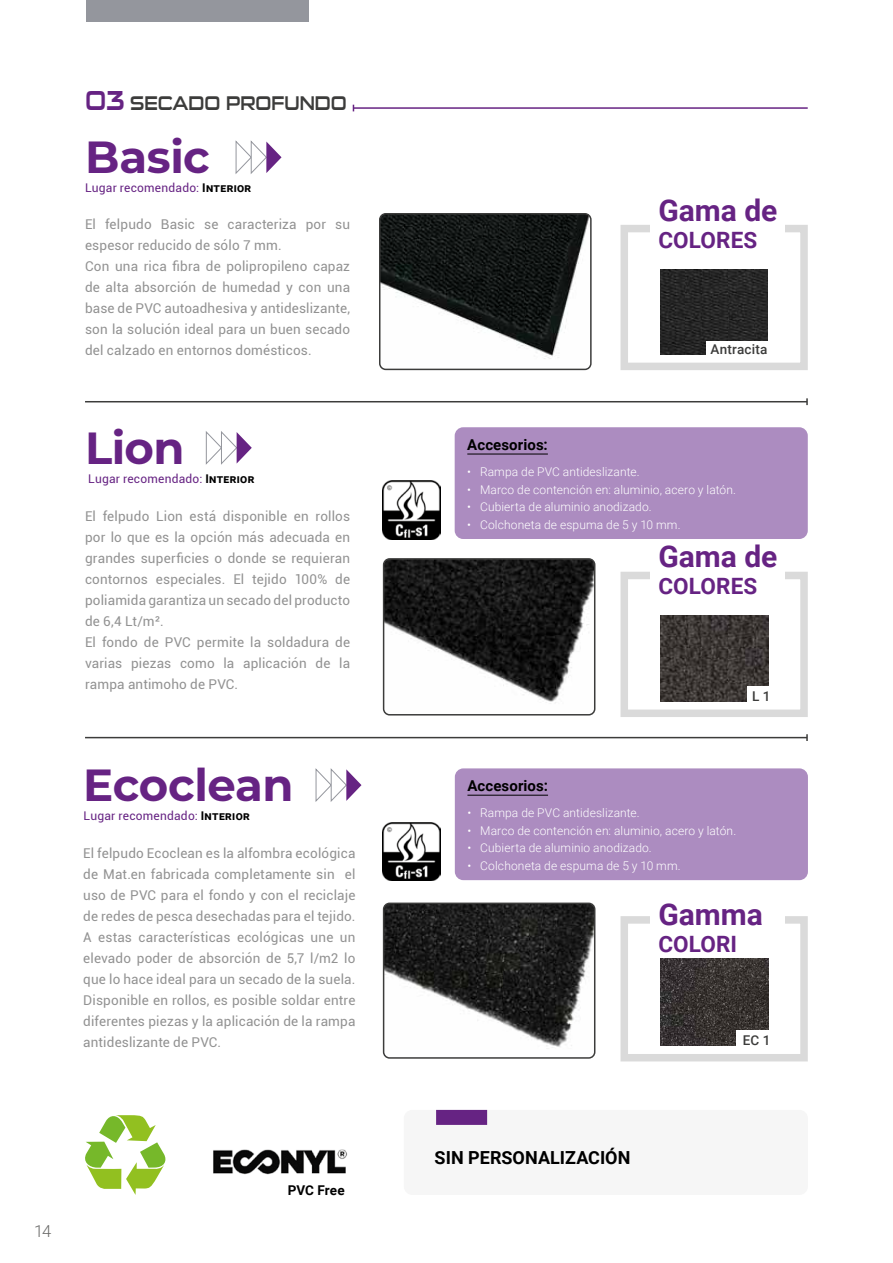
<style>
.page{position:relative;width:893px;height:1263px;background:#fff}
.page>*{position:absolute;margin:0;border:0;box-sizing:border-box;transform-origin:0 0}
.t1{font:700 45px "Montserrat";letter-spacing:-.01em;color:#662383}
.t2{font:700 30px "Roboto";color:#662383}
.t3{font:700 22.5px "Roboto";letter-spacing:.005em;color:#662383}
.t4{font:19.5px "Sui Generis Rg";color:#3c3c3b;scale:.9 1}
.t5{font:700 18px "Roboto";letter-spacing:.005em;color:#000}
.t6{font:300 16.5px "Roboto";color:#6b6b6a}
.t7{font:700 15px "Roboto";letter-spacing:.005em;color:#000}
.t8{font:13.5px/21px "Roboto";letter-spacing:.01em;color:#929292}
.t9{font:500 13.5px "Roboto";letter-spacing:.015em;color:#3c3c3b}
.t10{font:700 13.5px "Roboto";letter-spacing:.005em;color:#000}
.t11{font:300 12px "Roboto";letter-spacing:.01em;color:#fff}
.t12{font:12px "Roboto";letter-spacing:.02em;color:#662383}
.s1{font-size:27px;color:#662383}
.s2{font-weight:700;color:#000}
</style>
<div class="page">
<svg style="left:235px;top:140px;width:47px;height:34px"></svg>
<div style="left:86px;top:0;width:223px;height:21px;background:#94969d"></div>
<hr style="left:85px;top:401px;width:722px;height:1px;background:#3c3c3b">
<svg style="left:806px;top:398px;width:2px;height:7px"></svg>
<hr style="left:85px;top:737px;width:722px;height:1px;background:#3c3c3b">
<svg style="left:806px;top:734px;width:2px;height:7px"></svg>
<img style="left:382px;top:216px;width:207px;height:151px">
<div style="left:379px;top:213px;width:213px;height:157px;border:2px solid #3c3c3b;border-radius:6px"></div>
<div style="left:620px;top:225px;width:188px;height:145px;background:#fff;border:8px solid #dadada"></div>
<div style="left:620px;top:572px;width:188px;height:145px;background:#fff;border:8px solid #dadada"></div>
<div style="left:620px;top:916px;width:188px;height:145px;background:#fff;border:8px solid #dadada"></div>
<div style="left:650px;top:198px;width:134px;height:69px;background:#fff"></div>
<div style="left:650px;top:545px;width:134px;height:68px;background:#fff"></div>
<div style="left:650px;top:902px;width:134px;height:69px;background:#fff"></div>
<img style="left:661px;top:269px;width:106px;height:86px">
<div style="left:706px;top:341px;width:65px;height:16px;background:#fff"></div>
<div style="left:404px;top:1110px;width:404px;height:85px;background:#f6f6f6;border-radius:9px"></div>
<div style="left:436px;top:1110px;width:51px;height:15px;background:#662383"></div>
<svg style="left:206px;top:431px;width:46px;height:34px"></svg>
<img style="left:383px;top:481px;width:58px;height:58px">
<img style="left:384px;top:561px;width:211px;height:154px">
<div style="left:383px;top:558px;width:212px;height:157px;border:2px solid #3c3c3b;border-radius:6px"></div>
<svg style="left:315px;top:768px;width:46px;height:34px"></svg>
<img style="left:386px;top:905px;width:209px;height:151px">
<div style="left:383px;top:902px;width:212px;height:157px;border:2px solid #3c3c3b;border-radius:6px"></div>
<img style="left:661px;top:959px;width:108px;height:86px">
<div style="left:737px;top:1030px;width:40px;height:20px;background:#fff"></div>
<img style="left:383px;top:822px;width:58px;height:58px">
<svg style="left:85px;top:1115px;width:81px;height:80px"></svg>
<img style="left:213px;top:1149px;width:134px;height:26px">
<div style="left:455px;top:427px;width:353px;height:112px;background:#ac8cc0;border-radius:9px"></div>
<hr style="left:467px;top:454px;width:81px;height:1px;background:#000">
<img style="left:661px;top:615px;width:108px;height:86px">
<div style="left:747px;top:686px;width:29px;height:21px;background:#fff"></div>
<div style="left:455px;top:768px;width:353px;height:112px;background:#ac8cc0;border-radius:9px"></div>
<hr style="left:467px;top:795px;width:81px;height:1px;background:#000">
<hr style="left:353px;top:107px;width:455px;height:2px;background:#662383">
<h3 class="t4" style="left:85px;top:92px;width:292px"><span class="s1">03</span> SECADO PROFUNDO</h3>
<h1 class="t1" style="left:85px;top:125px;width:126px">Basic</h1>
<p class="t12" style="left:85px;top:180px;width:168px">Lugar recomendado: <span class="s2">Interior</span></p>
<p class="t8" style="left:85px;top:213px;width:267px">El felpudo Basic se caracteriza por su espesor reducido de sólo 7 mm.<br>Con una rica fibra de polipropileno capaz de alta absorción de humedad y con una base de PVC autoadhesiva y antideslizante, son la solución ideal para un buen secado del calzado en entornos domésticos.</p>
<h1 class="t1" style="left:85px;top:415px;width:101px">Lion</h1>
<p class="t12" style="left:88px;top:470px;width:168px">Lugar recomendado: <span class="s2">Interior</span></p>
<p class="t8" style="left:85px;top:505px;width:267px">El felpudo Lion está disponible en rollos por lo que es la opción más adecuada en grandes superficies o donde se requieran contornos especiales. El tejido 100% de poliamida garantiza un secado del producto de 6,4 Lt/m².<br>El fondo de PVC permite la soldadura de varias piezas como la aplicación de la rampa antimoho de PVC.</p>
<h1 class="t1" style="left:83px;top:752px;width:212px">Ecoclean</h1>
<p class="t12" style="left:84px;top:807px;width:168px">Lugar recomendado: <span class="s2">Interior</span></p>
<p class="t8" style="left:83px;top:842px;width:274px;text-align:justify">El felpudo Ecoclean es la alfombra ecológica de Mat.en fabricada completamente sin el uso de PVC para el fondo y con el reciclaje de redes de pesca desechadas para el tejido.<br>A estas características ecológicas une un elevado poder de absorción de 5,7 l/m2 lo que lo hace ideal para un secado de la suela.<br>Disponible en rollos, es posible soldar entre diferentes piezas y la aplicación de la rampa antideslizante de PVC.</p>
<p class="t6" style="left:34px;top:1220px;width:19px">14</p>
<p class="t10" style="left:288px;top:1181px;width:58px">PVC Free</p>
<h2 class="t2" style="left:658px;top:189px;width:121px">Gama de</h2>
<h3 class="t3" style="left:658px;top:224px;width:100px">COLORES</h3>
<p class="t9" style="left:710px;top:340px;width:58px">Antracita</p>
<p class="t7" style="left:467px;top:434px;width:82px">Accesorios:</p>
<p class="t11" style="left:467px;top:463px;width:174px">• Rampa de PVC antideslizante.</p>
<p class="t11" style="left:467px;top:481px;width:270px">• Marco de contención en: aluminio, acero y latón.</p>
<p class="t11" style="left:467px;top:499px;width:186px">• Cubierta de aluminio anodizado.</p>
<p class="t11" style="left:467px;top:516px;width:215px">• Colchoneta de espuma de 5 y 10 mm.</p>
<h2 class="t2" style="left:658px;top:536px;width:121px">Gama de</h2>
<h3 class="t3" style="left:658px;top:571px;width:100px">COLORES</h3>
<p class="t9" style="left:752px;top:687px;width:20px">L 1</p>
<p class="t7" style="left:467px;top:775px;width:82px">Accesorios:</p>
<p class="t11" style="left:467px;top:804px;width:174px">• Rampa de PVC antideslizante.</p>
<p class="t11" style="left:467px;top:822px;width:270px">• Marco de contención en: aluminio, acero y latón.</p>
<p class="t11" style="left:467px;top:840px;width:186px">• Cubierta de aluminio anodizado.</p>
<p class="t11" style="left:467px;top:857px;width:215px">• Colchoneta de espuma de 5 y 10 mm.</p>
<h2 class="t2" style="left:658px;top:893px;width:106px">Gamma</h2>
<h3 class="t3" style="left:658px;top:928px;width:80px">COLORI</h3>
<h3 class="t5" style="left:435px;top:1145px;width:197px">SIN PERSONALIZACIÓN</h3>
<p class="t9" style="left:743px;top:1031px;width:29px">EC 1</p>
</div>
